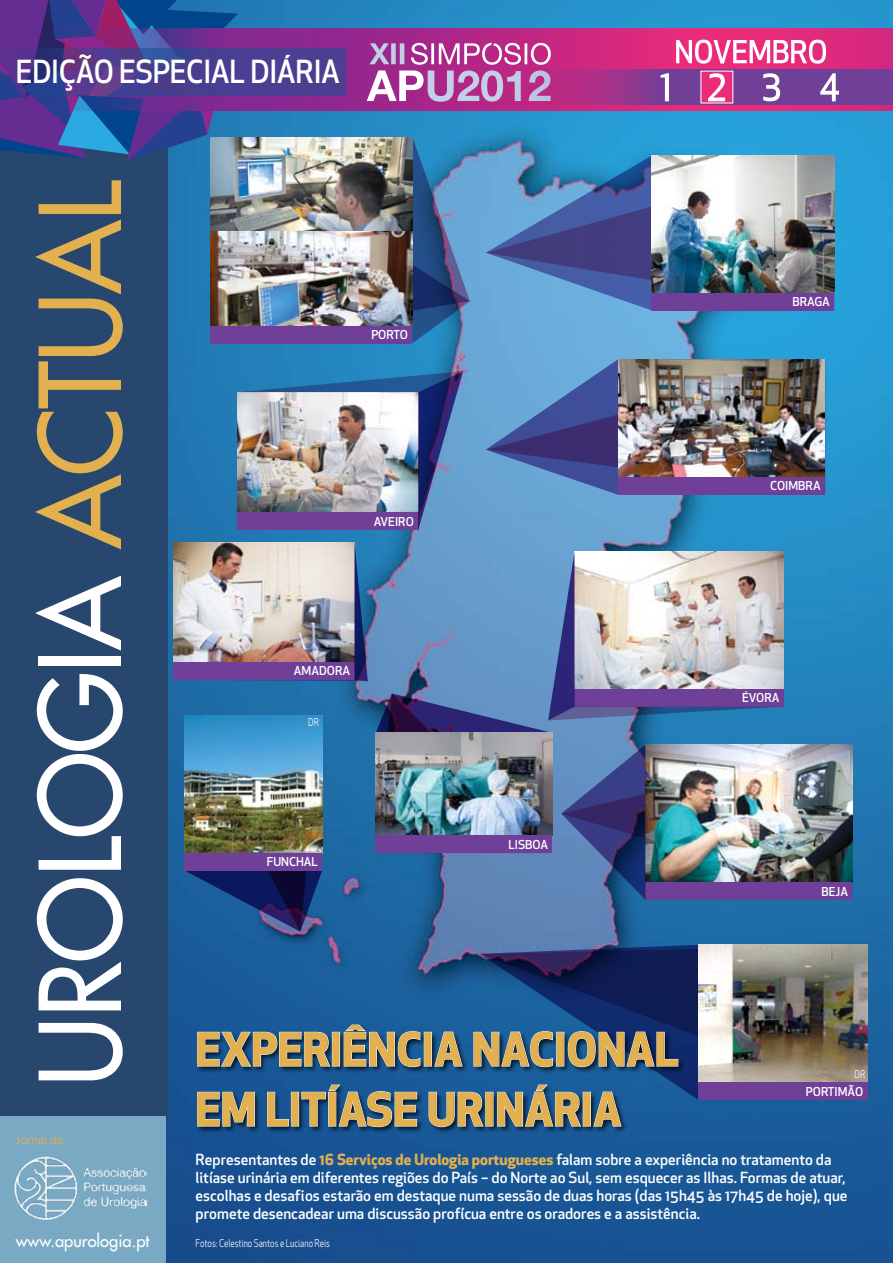
<style>
.page{position:relative;width:893px;height:1263px;background:#fff}
.page>*{position:absolute;margin:0;border:0;box-sizing:border-box;transform-origin:0 0}
.t1{font:109.35px "Futura LT";letter-spacing:-.01em;color:#fff;scale:.95 1}
.t2{font:700 45px/60px "Apex New";color:#e3b050}
.t3{font:500 31.05px "Apex New";color:#fff;scale:.95 1}
.t4{font:16.5px "Futura LT";color:#fff}
.t5{font:500 15px/18px "Apex New";color:#fff}
.t6{font:12.6px "Apex New";color:#e3b050}
.t7{font:500 12px "Apex New";letter-spacing:.16em;color:#fff}
.t8{font:10.5px "Apex New";color:#fff;scale:.8 1}
.s1{color:#e3b050}
.s2{font-weight:700;color:#e3b050}
</style>
<div class="page">
<img style="left:166px;top:0;width:727px;height:1263px">
<div style="left:0;top:0;width:168px;height:1118px;background:#27476f"></div>
<div style="left:0;top:1117px;width:166px;height:146px;background:#7aaac3"></div>
<img style="left:15px;top:1156px;width:132px;height:64px">
<svg style="left:0;top:0;width:238px;height:162px;background:#354c97"></svg>
<svg style="left:0;top:29px;width:893px;height:82px;background:#a52b86"></svg>
<svg style="left:367px;top:43px;width:184px;height:59px"></svg>
<svg style="left:676px;top:40px;width:150px;height:24px"></svg>
<svg style="left:492px;top:69px;width:401px;height:36px;background:#8e4296"></svg>
<div style="left:701px;top:71px;width:32px;height:32px;background:#eb2b7a"></div>
<svg style="left:708px;top:73px;width:17px;height:28px"></svg>
<svg style="left:763px;top:73px;width:17px;height:28px"></svg>
<svg style="left:820px;top:73px;width:19px;height:28px"></svg>
<svg style="left:661px;top:73px;width:8px;height:28px"></svg>
<svg style="left:0;top:48px;width:346px;height:48px;background:#493c8d"></svg>
<svg style="left:486px;top:156px;width:166px;height:154px;background:#4e76b0"></svg>
<img style="left:652px;top:156px;width:182px;height:137px">
<div style="left:652px;top:293px;width:182px;height:18px;background:#703f98"></div>
<svg style="left:486px;top:359px;width:132px;height:136px;background:#5375b0"></svg>
<img style="left:618px;top:359px;width:207px;height:118px">
<div style="left:618px;top:477px;width:207px;height:18px;background:#703f98"></div>
<img style="left:237px;top:371px;width:226px;height:159px">
<img style="left:698px;top:945px;width:169px;height:137px">
<div style="left:698px;top:1082px;width:169px;height:18px;background:#703f98"></div>
<img style="left:173px;top:542px;width:195px;height:139px">
<div style="left:196px;top:1024px;width:490px;height:110px;background:#000;opacity:.75"></div>
<svg style="left:197px;top:1031px;width:133px;height:36px;background:#365777"></svg>
<div style="left:332px;top:1032px;width:8px;height:34px;border:1px solid #fff"></div>
<svg style="left:343px;top:1024px;width:78px;height:43px;background:#355b7e"></svg>
<div style="left:424px;top:1032px;width:7px;height:34px;border:1px solid #fff"></div>
<svg style="left:197px;top:1091px;width:58px;height:36px;background:#3a5775"></svg>
<svg style="left:267px;top:1091px;width:22px;height:36px"></svg>
<div style="left:291px;top:1092px;width:8px;height:34px;border:1px solid #fff"></div>
<svg style="left:301px;top:1084px;width:116px;height:43px;background:#32587f"></svg>
<svg style="left:428px;top:945px;width:270px;height:182px;background:#204779"></svg>
<img style="left:210px;top:136px;width:260px;height:208px">
<img style="left:211px;top:138px;width:201px;height:94px">
<img style="left:211px;top:232px;width:201px;height:94px">
<div style="left:210px;top:326px;width:202px;height:17px;background:#703f98"></div>
<svg style="left:184px;top:870px;width:138px;height:62px;background:#1c3a77"></svg>
<img style="left:184px;top:715px;width:138px;height:138px">
<div style="left:184px;top:853px;width:138px;height:17px;background:#703f98"></div>
<img style="left:376px;top:552px;width:476px;height:348px">
<img style="left:376px;top:733px;width:176px;height:103px">
<div style="left:376px;top:836px;width:176px;height:17px;background:#703f98"></div>
<h3 class="t3" style="left:16px;top:51px;width:343px">edição especial Diária</h3>
<h1 class="t1" style="left:9px;top:1086px;width:955px;rotate:-90deg">UROLOGIA <span class="s1">ACTUAL</span></h1>
<p class="t6" style="left:16px;top:1131px;width:51px">Jornal da:</p>
<p class="t7" style="left:371px;top:327px;width:38px">Porto</p>
<p class="t7" style="left:374px;top:513px;width:41px">aveiro</p>
<p class="t7" style="left:294px;top:663px;width:58px">amadora</p>
<p class="t8" style="left:308px;top:716px;width:15px">DR</p>
<p class="t7" style="left:267px;top:854px;width:53px">funchal</p>
<p class="t7" style="left:508px;top:836px;width:41px">lisboa</p>
<h2 class="t2" style="left:196px;top:1017px;width:484px">EXPERIÊNCIA NACIONAL<br>EM LITÍASE URINÁRIA</h2>
<p class="t7" style="left:792px;top:294px;width:39px">braga</p>
<p class="t7" style="left:770px;top:478px;width:52px">Coimbra</p>
<p class="t7" style="left:742px;top:690px;width:39px">évora</p>
<p class="t7" style="left:822px;top:883px;width:28px">Beja</p>
<p class="t8" style="left:854px;top:1068px;width:15px">DR</p>
<p class="t7" style="left:806px;top:1083px;width:59px">portimão</p>
<p class="t4" style="left:16px;top:1230px;width:135px">www.apurologia.pt</p>
<p class="t5" style="left:196px;top:1150px;width:653px">Representantes de <span class="s2">16 SERVIÇOS DE UROLOGIA PORTUGUESES</span> falam sobre a experiência no tratamento da litíase urinária em diferentes regiões do País – do Norte ao Sul, sem esquecer as Ilhas. Formas de atuar, escolhas e desafios estarão em destaque numa sessão de duas horas (das 15h45 às 17h45 de hoje), que promete desencadear uma discussão profícua entre os oradores e a assistência.</p>
<p class="t8" style="left:196px;top:1236px;width:169px">Fotos: Celestino Santos e Luciano Reis</p>
</div>
